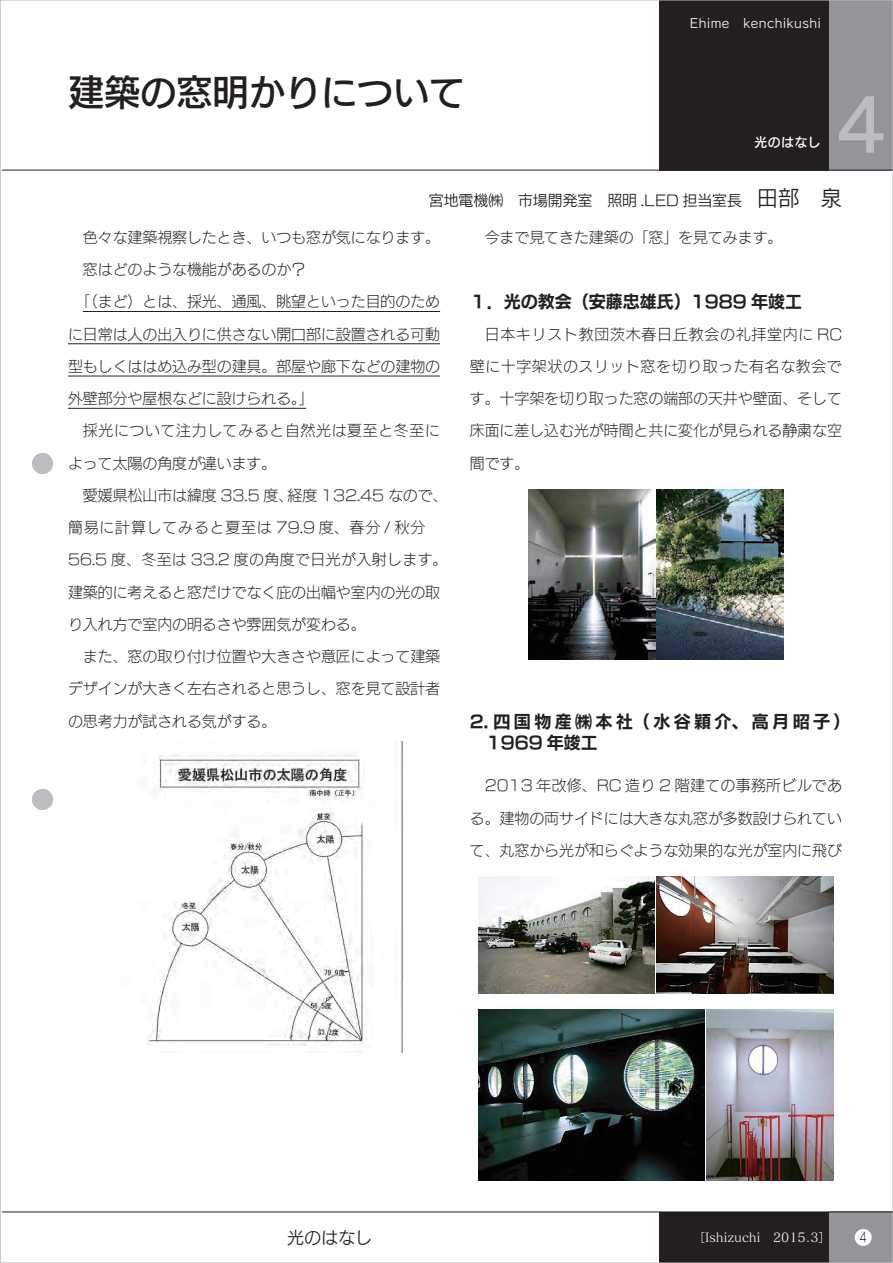
<style>
.page{position:relative;width:893px;height:1263px;background:#fff}
.page>*{position:absolute;margin:0;border:0;box-sizing:border-box;transform-origin:0 0}
.t1{font:72.3px "Rodin Pro DB";color:#bcbdc0}
.t2{font:36.15px "New Rodin Pro DB";color:#231f20}
.小見出し16-4-4{font:16.95px/21.3px "New Rodin Pro B";letter-spacing:.2em;color:#231f20}
.小見出し16-4-4-2{font:16.95px "New Rodin Pro B";color:#231f20}
.t3{font:16.95px "New Rodin Pro M";color:#231f20}
.本文-3_5{font:14.85px/32.2px "New Rodin Pro L";color:#231f20;text-align:justify}
.本文-3_5-2{font:14.85px/32.2px "New Rodin Pro L";letter-spacing:.045em;color:#231f20}
.原稿作者名{font:14.85px "New Rodin Pro M";color:#231f20}
.t4{font:12.75px "Matisse Pro M";color:#fff}
.t5{font:12.75px "Rodin Pro M";letter-spacing:.05em;color:#fff}
.t6{font:12.75px "New Rodin Pro DB";letter-spacing:.05em;color:#fff}
.t7{font:12.75px "New Rodin Pro M";color:#231f20;scale:.65 1}
.s1{font-size:21.3px}
</style>
<div class="page">
<div style="left:659px;top:1212px;width:234px;height:51px;background:#231f20"></div>
<div style="left:829px;top:1212px;width:64px;height:51px;background:#939598"></div>
<div style="left:659px;top:0;width:234px;height:170px;background:#231f20"></div>
<div style="left:829px;top:0;width:64px;height:170px;background:#939598"></div>
<hr style="left:2px;top:170px;width:891px;height:1px;background:#231f20">
<hr style="left:2px;top:1212px;width:891px;height:1px;background:#231f20">
<div style="left:855px;top:1229px;width:17px;height:17px;background:#fff;border-radius:50%"></div>
<hr style="left:83px;top:311px;width:357px;height:1px;background:#231f20">
<hr style="left:68px;top:343px;width:372px;height:1px;background:#231f20">
<hr style="left:68px;top:376px;width:372px;height:1px;background:#231f20">
<hr style="left:68px;top:408px;width:238px;height:1px;background:#231f20">
<img style="left:478px;top:876px;width:177px;height:118px">
<img style="left:478px;top:1010px;width:356px;height:170px">
<img style="left:657px;top:876px;width:176px;height:117px">
<img style="left:528px;top:489px;width:256px;height:170px">
<img style="left:147px;top:741px;width:256px;height:311px">
<div style="left:32px;top:453px;width:21px;height:21px;background:#bcbdc0;border-radius:50%"></div>
<div style="left:32px;top:789px;width:21px;height:21px;background:#bcbdc0;border-radius:50%"></div>
<p class="t2" style="left:68px;top:61px;width:399px">建築の窓明かりについて</p>
<p class="t5" style="left:690px;top:15px;width:132px">Ehime　kenchikushi</p>
<p class="t6" style="left:754px;top:132px;width:68px">光のはなし</p>
<h1 class="t1" style="left:836px;top:78px;width:51px">4</h1>
<p class="原稿作者名" style="left:429px;top:188px;width:415px">宮地電機㈱ 市場開発室 照明 .LED 担当室長　<span class="s1">田部　泉</span></p>
<p class="本文-3_5" style="left:83px;top:220px;width:359px">色々な建築視察したとき、いつも窓が気になります。</p>
<p class="本文-3_5" style="left:83px;top:252px;width:225px">窓はどのような機能があるのか？</p>
<p class="本文-3_5" style="left:68px;top:284px;width:374px;text-indent:7px">「（まど）とは、採光、通風、眺望といった目的のために日常は人の出入りに供さない開口部に設置される可動型もしくははめ込み型の建具。部屋や廊下などの建物の外壁部分や屋根などに設けられる。」</p>
<p class="本文-3_5-2" style="left:68px;top:413px;width:373px;text-indent:15px">採光について注力してみると自然光は夏至と冬至によって太陽の角度が違います。</p>
<p class="本文-3_5" style="left:68px;top:478px;width:381px;text-align:left;text-indent:15px">愛媛県松山市は緯度 33.5 度、経度 132.45 なので、簡易に計算してみると夏至は 79.9 度、春分 / 秋分　<br>56.5 度、冬至は 33.2 度の角度で日光が入射します。建築的に考えると窓だけでなく庇の出幅や室内の光の取り入れ方で室内の明るさや雰囲気が変わる。</p>
<p class="本文-3_5" style="left:68px;top:639px;width:374px;text-indent:15px">また、窓の取り付け位置や大きさや意匠によって建築デザインが大きく左右されると思うし、窓を見て設計者の思考力が試される気がする。</p>
<p class="本文-3_5" style="left:485px;top:220px;width:299px">今まで見てきた建築の「窓」を見てみます。</p>
<p class="小見出し16-4-4-2" style="left:470px;top:287px;width:334px">１．光の教会（安藤忠雄氏）1989 年竣工</p>
<p class="本文-3_5" style="left:470px;top:316px;width:374px;text-indent:15px">日本キリスト教団茨木春日丘教会の礼拝堂内に RC壁に十字架状のスリット窓を切り取った有名な教会です。十字架を切り取った窓の端部の天井や壁面、そして床面に差し込む光が時間と共に変化が見られる静粛な空間です。</p>
<p class="小見出し16-4-4" style="left:487px;top:709px;width:365px;text-indent:-17px">2.四国物産㈱本社（水谷穎介、高月昭子）<br>1969 年竣工</p>
<p class="本文-3_5" style="left:470px;top:768px;width:374px;text-indent:15px">2013 年改修、RC 造り 2 階建ての事務所ビルである。建物の両サイドには大きな丸窓が多数設けられていて、丸窓から光が和らぐような効果的な光が室内に飛び</p>
<p class="t3" style="left:287px;top:1223px;width:87px">光のはなし</p>
<p class="t4" style="left:692px;top:1229px;width:140px">［Ishizuchi　2015.3］</p>
<p class="t7" style="left:860px;top:1227px;width:12px">4</p>
</div>
